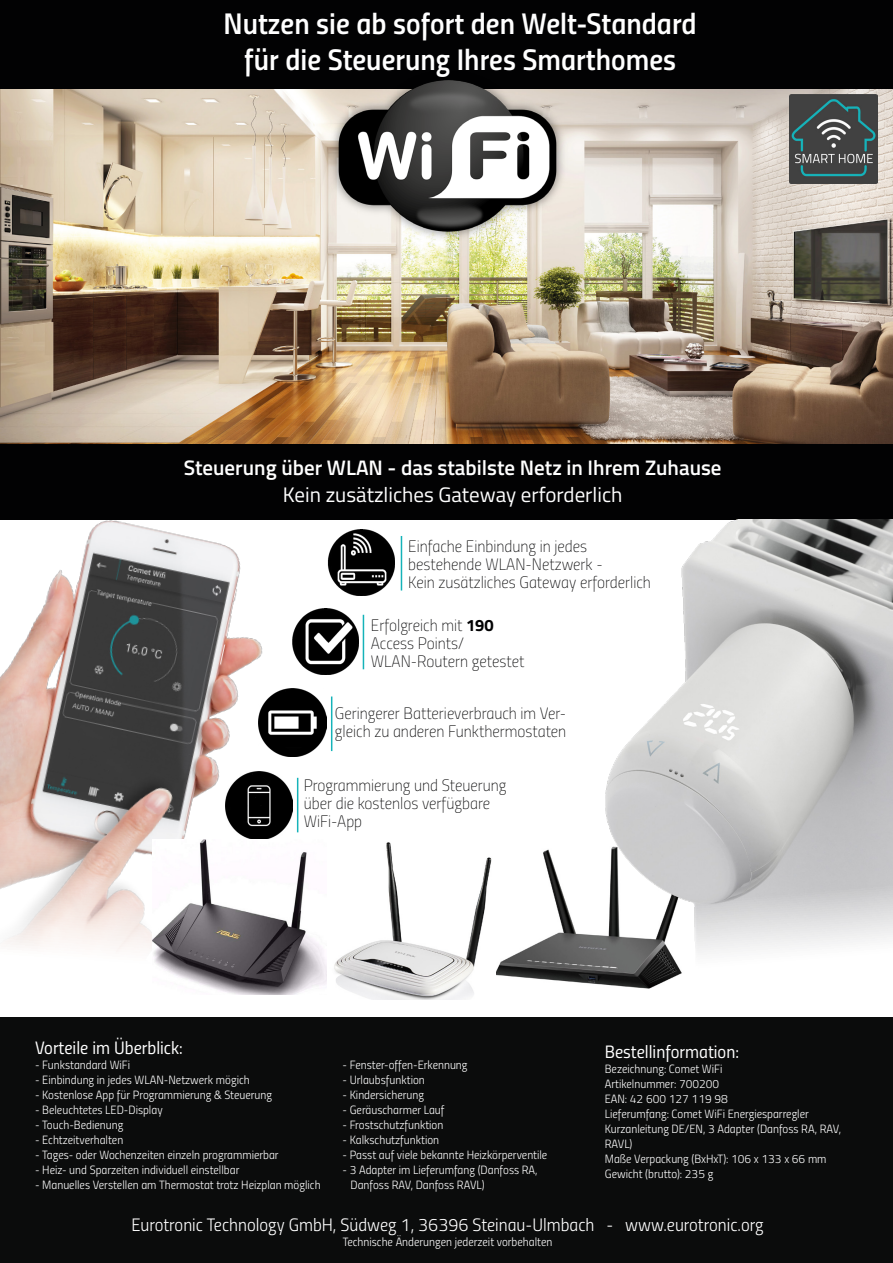
<style>
.page{position:relative;width:893px;height:1263px;background:#fff}
.page>*{position:absolute;margin:0;border:0;box-sizing:border-box;transform-origin:0 0}
.t1{font:30px/36px "Titillium Semibold Upright";color:#fff;text-align:center}
.t2{font:600 21px "Titillium";color:#fff}
.t3{font:21px "Titillium";color:#fff}
.t4{font:18px "Titillium Light Upright";color:#fff}
.t5{font:18px "Titillium Regular Upright";color:#fff}
.t6{font:16.5px/18px "Titillium Thin Upright";color:#020203}
.t7{font:12px/15px "Titillium Light Upright";color:#fff}
.s1{font-family:"Titillium";font-weight:700}
</style>
<div class="page">
<div style="left:1px;top:1px;width:892px;height:89px;background:#020203"></div>
<div style="left:0;top:1017px;width:893px;height:246px;background:#0b0c0c"></div>
<img style="left:0;top:89px;width:893px;height:355px">
<div style="left:1px;top:444px;width:892px;height:75px;background:#020203"></div>
<img style="left:327px;top:80px;width:240px;height:162px">
<img style="left:0;top:430px;width:326px;height:522px">
<img style="left:319px;top:529px;width:76px;height:66px">
<img style="left:272px;top:609px;width:86px;height:66px">
<hr style="left:363px;top:615px;width:1px;height:54px;background:#15b3b9">
<img style="left:789px;top:95px;width:88px;height:88px">
<hr style="left:401px;top:536px;width:1px;height:54px;background:#15b3b9">
<hr style="left:297px;top:778px;width:1px;height:54px;background:#15b3b9">
<img style="left:496px;top:849px;width:186px;height:140px">
<img style="left:602px;top:519px;width:291px;height:454px">
<img style="left:225px;top:771px;width:68px;height:68px">
<img style="left:334px;top:842px;width:158px;height:158px">
<img style="left:152px;top:839px;width:175px;height:156px">
<img style="left:258px;top:688px;width:68px;height:68px">
<hr style="left:331px;top:696px;width:1px;height:55px;background:#15b3b9">
<h1 class="t1" style="left:224px;top:4px;width:475px">Nutzen sie ab sofort den Welt-Standard für die Steuerung Ihres Smarthomes</h1>
<h2 class="t2" style="left:184px;top:452px;width:539px">Steuerung über WLAN - das stabilste Netz in Ihrem Zuhause</h2>
<h2 class="t3" style="left:283px;top:479px;width:341px">Kein zusätzliches Gateway erforderlich</h2>
<h3 class="t6" style="left:408px;top:537px;width:244px">Einfache Einbindung in jedes bestehende WLAN-Netzwerk -<br>Kein zusätzliches Gateway erforderlich</h3>
<h3 class="t6" style="left:371px;top:615px;width:155px">Erfolgreich mit <span class="s1">190<br></span>Access Points/<br>WLAN-Routern getestet</h3>
<h3 class="t6" style="left:335px;top:703px;width:233px">Geringerer Batterieverbrauch im Ver&shy;gleich zu anderen Funkthermostaten</h3>
<h3 class="t6" style="left:304px;top:776px;width:204px">Programmierung und Steuerung über die kostenlos verfügbare<br>WiFi-App</h3>
<h3 class="t5" style="left:35px;top:1034px;width:149px">Vorteile im Überblick:</h3>
<p class="t7" style="left:35px;top:1057px;width:97px">- Funkstandard WiFi</p>
<p class="t7" style="left:35px;top:1072px;width:216px">- Einbindung in jedes WLAN-Netzwerk mögich</p>
<p class="t7" style="left:35px;top:1087px;width:239px">- Kostenlose App für Programmierung &amp; Steuerung</p>
<p class="t7" style="left:35px;top:1102px;width:129px">- Beleuchtetes LED-Display</p>
<p class="t7" style="left:35px;top:1117px;width:90px">- Touch-Bedienung</p>
<p class="t7" style="left:35px;top:1132px;width:90px">- Echtzeitverhalten</p>
<p class="t7" style="left:35px;top:1147px;width:245px">- Tages- oder Wochenzeiten einzeln programmierbar</p>
<p class="t7" style="left:35px;top:1162px;width:206px">- Heiz- und Sparzeiten individuell einstellbar</p>
<p class="t7" style="left:35px;top:1177px;width:287px">- Manuelles Verstellen am Thermostat trotz Heizplan möglich</p>
<p class="t7" style="left:343px;top:1057px;width:126px">- Fenster-offen-Erkennung</p>
<p class="t7" style="left:343px;top:1072px;width:84px">- Urlaubsfunktion</p>
<p class="t7" style="left:343px;top:1087px;width:83px">- Kindersicherung</p>
<p class="t7" style="left:343px;top:1102px;width:104px">- Geräuscharmer Lauf</p>
<p class="t7" style="left:343px;top:1117px;width:102px">- Frostschutzfunktion</p>
<p class="t7" style="left:343px;top:1132px;width:98px">- Kalkschutzfunktion</p>
<p class="t7" style="left:343px;top:1147px;width:206px">- Passt auf viele bekannte Heizkörperventile</p>
<p class="t7" style="left:350px;top:1162px;width:189px;text-indent:-8px">- 3 Adapter im Lieferumfang (Danfoss RA,<br>Danfoss RAV, Danfoss RAVL)</p>
<h3 class="t5" style="left:605px;top:1038px;width:136px">Bestellinformation:</h3>
<p class="t7" style="left:605px;top:1060px;width:238px">Bezeichnung: Comet WiFi<br>Artikelnummer: 700200<br>EAN: 42 600 127 119 98<br>Lieferumfang: Comet WiFi Energiesparregler<br>Kurzanleitung DE/EN, 3 Adapter (Danfoss RA, RAV,<br>RAVL)<br>Maße Verpackung (BxHxT): 106 x 133 x 66 mm<br>Gewicht (brutto): 235 g</p>
<h3 class="t4" style="left:131px;top:1211px;width:634px">Eurotronic Technology GmbH, Südweg 1, 36396 Steinau-Ulmbach - www.eurotronic.org</h3>
<p class="t7" style="left:343px;top:1233px;width:211px">Technische Änderungen jederzeit vorbehalten</p>
</div>
